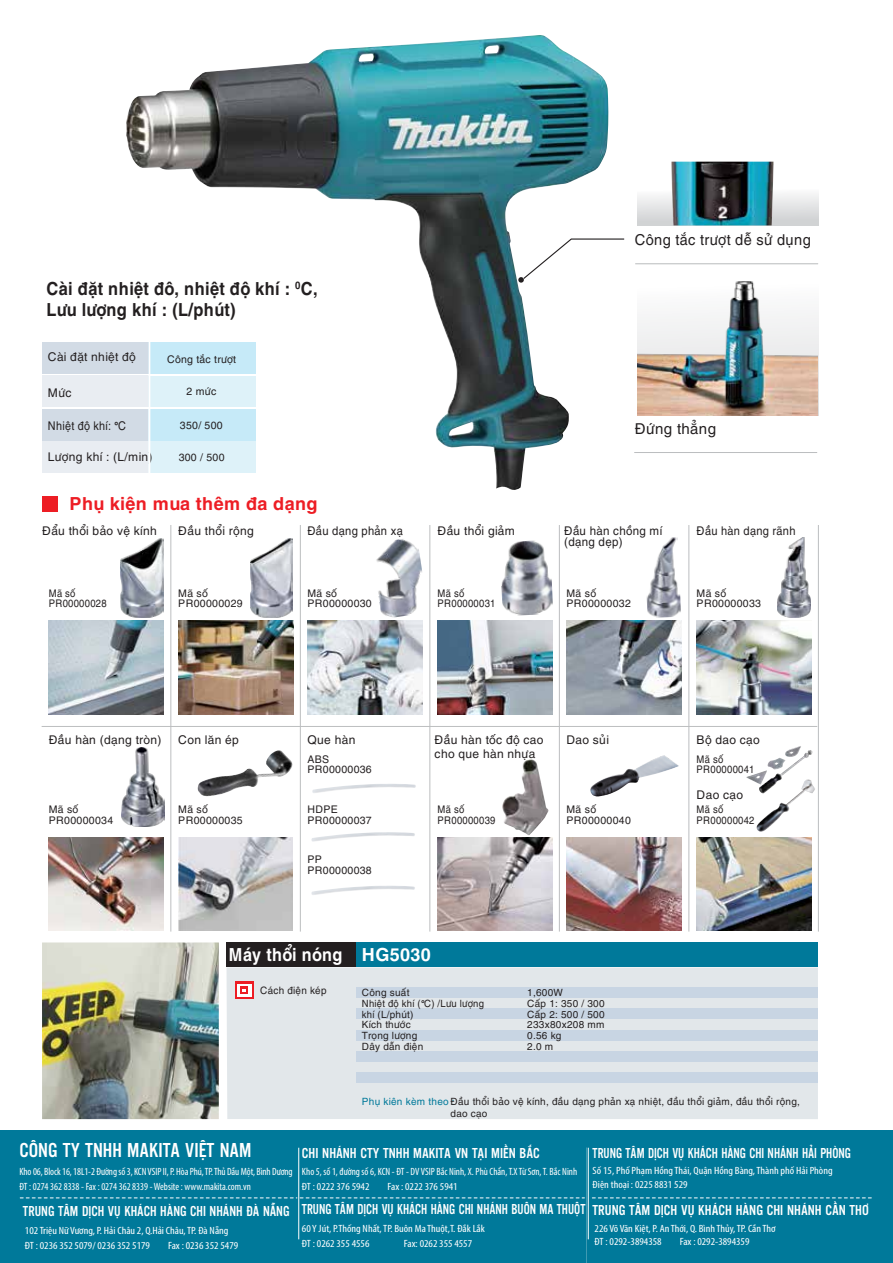
<style>
.page{position:relative;width:893px;height:1263px;background:#fff}
.page>*{position:absolute;margin:0;border:0;box-sizing:border-box;transform-origin:0 0}
.t1{font:21px "UTM Alter Gothic";color:#fff}
.t2{font:700 18px/21px "UTM Helve";color:#231f20;scale:.91 1}
.t3{font:700 18px "UTM Helve";color:#ed1d24}
.t4{font:700 18px "UTM Helve";color:#fff;scale:.9 1}
.t5{font:700 18px "UTM Helve";color:#fff}
.t6{font:15px "UTM Alter Gothic";color:#fff;scale:.96 1}
.t7{font:15px "UTM Alter Gothic";color:#fff}
.t8{font:15px "UTM Alter Gothic";color:#fff;scale:.9 1}
.t9{font:15px "UTM Helve";color:#231f20}
.t10{font:12px/13.5px "UTM Helve";color:#231f20}
.t11{font:12px/10.6px "UTM Helve";color:#231f20;scale:.96 1}
.t12{font:12px "UTM Helve";color:#231f20;scale:.92 1}
.t13{font:12px "UTM Helve";color:#231f20;scale:.9 1}
.t14{font:12px "UTM Helve";color:#231f20;scale:.93 1}
.t15{font:condensed 10.5px/13.5px "Myriad Pro";color:#fff;scale:1.1 1}
.t16{font:condensed 10.5px/15px "Myriad Pro";color:#fff}
.t17{font:10.5px/10.6px "UTM Helve";color:#231f20}
.t18{font:10.5px/10.6px "UTM Helve";color:#231f20;scale:.9 1}
.t19{font:10.2px "UTM Helve";color:#231f20}
.t20{font:10.05px/10.6px "UTM Helve";color:#231f20}
.t21{font:9.9px/12px "UTM Helve";color:#231f20}
.s1{font-family:"Myriad Pro";font-weight:700}
.s2{font-family:"Myriad Pro";font-weight:700;font-style:italic}
.s3{color:#00799a}
</style>
<div class="page">
<div style="left:226px;top:967px;width:592px;height:152px;background:#e2e7ea"></div>
<div style="left:356px;top:987px;width:462px;height:11px;background:#c8d5e3"></div>
<div style="left:356px;top:1008px;width:462px;height:11px;background:#c8d5e3"></div>
<div style="left:356px;top:1030px;width:462px;height:10px;background:#c8d5e3"></div>
<div style="left:356px;top:1051px;width:462px;height:11px;background:#c8d5e3"></div>
<div style="left:356px;top:1072px;width:462px;height:11px;background:#c8d5e3"></div>
<div style="left:226px;top:942px;width:130px;height:25px;background:#231f20"></div>
<div style="left:357px;top:942px;width:461px;height:25px;background:#00799a"></div>
<svg style="left:235px;top:981px;width:19px;height:18px"></svg>
<div style="left:237px;top:984px;width:14px;height:12px;background:#fff"></div>
<svg style="left:240px;top:986px;width:8px;height:8px"></svg>
<div style="left:0;top:1130px;width:893px;height:133px;background:#00799a"></div>
<hr style="left:588px;top:1148px;width:1px;height:91px;background:#fff">
<hr style="left:298px;top:1148px;width:1px;height:91px;background:#fff">
<img style="left:49px;top:621px;width:115px;height:93px">
<div style="left:637px;top:162px;width:181px;height:63px;background:linear-gradient(to bottom,#fff,#d4d6d7)"></div>
<img style="left:671px;top:162px;width:103px;height:63px">
<img style="left:178px;top:621px;width:115px;height:93px">
<img style="left:307px;top:621px;width:115px;height:93px">
<img style="left:437px;top:621px;width:116px;height:93px">
<img style="left:566px;top:621px;width:115px;height:93px">
<img style="left:697px;top:621px;width:115px;height:93px">
<img style="left:49px;top:837px;width:115px;height:94px">
<img style="left:178px;top:837px;width:115px;height:94px">
<img style="left:566px;top:837px;width:115px;height:94px">
<img style="left:437px;top:837px;width:116px;height:94px">
<img style="left:697px;top:837px;width:115px;height:94px">
<img style="left:121px;top:539px;width:42px;height:78px">
<img style="left:250px;top:538px;width:43px;height:79px">
<img style="left:376px;top:539px;width:46px;height:79px">
<img style="left:778px;top:537px;width:32px;height:80px">
<img style="left:501px;top:540px;width:52px;height:76px">
<img style="left:646px;top:537px;width:35px;height:81px">
<img style="left:121px;top:747px;width:43px;height:79px">
<img style="left:197px;top:750px;width:96px;height:47px">
<img style="left:590px;top:755px;width:89px;height:41px">
<img style="left:756px;top:779px;width:59px;height:53px">
<img style="left:759px;top:746px;width:54px;height:48px">
<img style="left:502px;top:759px;width:47px;height:77px">
<img style="left:637px;top:281px;width:181px;height:134px">
<div style="left:42px;top:376px;width:107px;height:31px;background:#e9edf2"></div>
<div style="left:42px;top:343px;width:107px;height:31px;background:#d2dbe5"></div>
<div style="left:42px;top:409px;width:107px;height:31px;background:#d2dbe5"></div>
<div style="left:42px;top:442px;width:107px;height:31px;background:#e9edf2"></div>
<img style="left:42px;top:942px;width:177px;height:177px">
<div style="left:42px;top:496px;width:16px;height:16px;background:#ed1d24"></div>
<hr style="left:42px;top:726px;width:775px;height:1px;background:#bcbec0">
<hr style="left:170px;top:525px;width:1px;height:406px;background:#bcbec0">
<hr style="left:300px;top:525px;width:1px;height:406px;background:#bcbec0">
<hr style="left:429px;top:525px;width:1px;height:406px;background:#bcbec0">
<hr style="left:559px;top:525px;width:1px;height:406px;background:#bcbec0">
<hr style="left:688px;top:525px;width:1px;height:406px;background:#bcbec0">
<hr style="left:818px;top:525px;width:1px;height:406px;background:#bcbec0">
<img style="left:312px;top:784px;width:104px;height:9px">
<img style="left:311px;top:832px;width:104px;height:10px">
<img style="left:311px;top:886px;width:104px;height:9px">
<hr style="left:635px;top:263px;width:183px;height:1px;background:#bcbec0">
<hr style="left:634px;top:452px;width:183px;height:1px;background:#bcbec0">
<svg style="left:609px;top:238px;width:16px;height:2px"></svg>
<img style="left:126px;top:35px;width:483px;height:455px">
<svg style="left:20px;top:1197px;width:564px;height:1px"></svg>
<svg style="left:592px;top:1197px;width:280px;height:1px"></svg>
<h2 class="t2" style="left:46px;top:276px;width:300px">Cài đặt nhiệt đô, nhiệt độ khí : <sup>0</sup>C,<br>Lưu lượng khí : (L/phút)</h2>
<p class="t10" style="left:48px;top:349px;width:90px">Cài đặt nhiệt độ</p>
<p class="t10" style="left:48px;top:384px;width:25px">Mức</p>
<p class="t17" style="left:186px;top:385px;width:32px">2 mức</p>
<p class="t17" style="left:167px;top:352px;width:71px">Công tắc trượt</p>
<p class="t13" style="left:48px;top:416px;width:89px">Nhiệt độ khí: <span class="s1">°</span>C</p>
<p class="t10" style="left:48px;top:449px;width:107px">Lượng khí : (L/min)</p>
<p class="t17" style="left:180px;top:419px;width:45px">350/ 500</p>
<p class="t17" style="left:179px;top:451px;width:48px">300 / 500</p>
<h2 class="t3" style="left:70px;top:488px;width:250px">Phụ kiện mua thêm đa dạng</h2>
<p class="t10" style="left:42px;top:523px;width:117px">Đẩu thổi bảo vệ kính</p>
<p class="t18" style="left:49px;top:586px;width:66px">Mã số<br>PR00000028</p>
<p class="t10" style="left:178px;top:523px;width:77px">Đầu thổi rộng</p>
<p class="t17" style="left:178px;top:586px;width:66px">Mã số<br>PR00000029</p>
<p class="t14" style="left:307px;top:521px;width:104px">Đầu dạng phản xạ</p>
<p class="t17" style="left:307px;top:586px;width:66px">Mã số<br>PR00000030</p>
<p class="t10" style="left:437px;top:523px;width:79px">Đầu thổi giảm</p>
<p class="t18" style="left:437px;top:586px;width:66px">Mã số<br>PR00000031</p>
<h3 class="t9" style="left:635px;top:228px;width:178px">Công tắc trượt dễ sử dụng</h3>
<h3 class="t9" style="left:635px;top:417px;width:83px">Đứng thẳng</h3>
<p class="t11" style="left:564px;top:524px;width:104px">Đầu hàn chồng mí (dạng dẹp)</p>
<p class="t17" style="left:566px;top:586px;width:66px">Mã số<br>PR00000032</p>
<p class="t17" style="left:697px;top:586px;width:66px">Mã số<br>PR00000033</p>
<p class="t12" style="left:697px;top:521px;width:109px">Đầu hàn dạng rãnh</p>
<p class="t10" style="left:49px;top:732px;width:115px">Đầu hàn (dạng tròn)</p>
<p class="t10" style="left:178px;top:732px;width:63px">Con lăn ép</p>
<p class="t17" style="left:49px;top:803px;width:66px">Mã số<br>PR00000034</p>
<p class="t17" style="left:178px;top:803px;width:66px">Mã số<br>PR00000035</p>
<p class="t10" style="left:307px;top:732px;width:50px">Que hàn</p>
<p class="t17" style="left:307px;top:752px;width:66px">ABS<br>PR00000036</p>
<p class="t17" style="left:307px;top:803px;width:66px">HDPE<br>PR00000037</p>
<p class="t17" style="left:307px;top:853px;width:66px">PP<br>PR00000038</p>
<p class="t10" style="left:435px;top:732px;width:111px">Đầu hàn tốc độ cao cho que hàn nhựa</p>
<p class="t18" style="left:437px;top:803px;width:66px">Mã số<br>PR00000039</p>
<p class="t10" style="left:566px;top:732px;width:44px">Dao sủi</p>
<p class="t17" style="left:566px;top:803px;width:66px">Mã số<br>PR00000040</p>
<p class="t10" style="left:697px;top:732px;width:65px">Bộ dao cạo</p>
<p class="t18" style="left:697px;top:752px;width:66px">Mã số<br>PR00000041</p>
<p class="t10" style="left:697px;top:787px;width:48px">Dao cạo</p>
<p class="t18" style="left:697px;top:803px;width:66px">Mã số<br>PR00000042</p>
<h2 class="t4" style="left:229px;top:939px;width:128px">Máy thổi nóng</h2>
<p class="t19" style="left:260px;top:982px;width:68px">Cách điện kép</p>
<h2 class="t5" style="left:362px;top:939px;width:71px">HG5030</h2>
<p class="t20" style="left:362px;top:986px;width:124px">Công suất<br>Nhiệt độ khí (<span class="s2">°</span>C) /Lưu lượng khí (L/phút)<br>Kích thước<br>Trọng lượng<br>Dây dẫn điện</p>
<p class="t20" style="left:527px;top:986px;width:79px">1,600W<br>Cấp 1: 350 / 300<br>Cấp 2: 500 / 500<br>233x80x208 mm<br>0.56 kg<br>2.0 m</p>
<p class="t21" style="left:451px;top:1094px;width:351px;text-indent:-89px"><span class="s3">Phụ kiên kèm theo :</span> Đầu thổi bảo vệ kính, đầu dạng phản xạ nhiệt, đầu thổi giảm, đầu thổi rộng, dao cạo</p>
<h1 class="t1" style="left:19px;top:1136px;width:233px">CÔNG TY TNHH MAKITA VIỆT NAM</h1>
<p class="t16" style="left:19px;top:1164px;width:275px">Kho06, Block16, 18L1-2 Đườngsố3, KCNVSIPII,P. Hòa Phú,TP.Thủ Dầu Một, Bình Dương<br>ĐT : 0274 362 8338 - Fax : 0274 362 8339 -Website : www.makita.com.vn</p>
<h3 class="t7" style="left:302px;top:1143px;width:239px">CHI NHÁNH CTY TNHH MAKITA VN TẠI MIỀN BẮC</h3>
<p class="t16" style="left:302px;top:1163px;width:277px">Kho 5, số 1, đường số 6, KCN - ĐT - DV VSIP Bắc Ninh, X. Phù Chẩn,T.XTừ Sơn,T. Bắc Ninh<br>ĐT : 0222 376 5942</p>
<p class="t15" style="left:388px;top:1179px;width:65px">Fax : 0222 376 5941</p>
<h3 class="t8" style="left:593px;top:1142px;width:288px">TRUNG TÂM DỊCH VỤ KHÁCH HÀNG CHI NHÁNH HẢI PHÒNG</h3>
<p class="t15" style="left:593px;top:1164px;width:220px">Số 15, Phố Phạm HồngThái, Quận Hồng Bàng,Thành phố Hải Phòng<br>Điện thoại : 0225 8831 529</p>
<h3 class="t7" style="left:593px;top:1200px;width:278px">TRUNG TÂM DỊCH VỤ KHÁCH HÀNG CHI NHÁNH CẦN THƠ</h3>
<h3 class="t6" style="left:23px;top:1199px;width:587px">TRUNG TÂM DỊCH VỤ KHÁCH HÀNG CHI NHÁNH ĐÀ NẴNG TRUNG TÂM DỊCH VỤ KHÁCH HÀNG CHI NHÁNH BUÔN MA THUỘT</h3>
<p class="t15" style="left:302px;top:1221px;width:168px;line-height:15px">60Y Jút, P.Thống Nhất,TP. Buôn MaThuột,T. Đắk Lắk<br>ĐT : 0262 355 4556</p>
<p class="t15" style="left:595px;top:1221px;width:166px">226 Võ Văn Kiệt, P. An Thới, Q. Bình Thủy,TP. Cần Thơ<br>ĐT : 0292-3894358</p>
<p class="t15" style="left:25px;top:1223px;width:187px;line-height:15px">102Triệu Nữ Vương, P. Hải Châu 2, Q.Hải Châu,TP. Đà Nẵng<br>ĐT : 0236 352 5079/ 0236 352 5179</p>
<p class="t15" style="left:680px;top:1235px;width:65px">Fax : 0292-3894359</p>
<p class="t15" style="left:404px;top:1237px;width:64px">Fax: 0262 355 4557</p>
<p class="t15" style="left:168px;top:1238px;width:65px">Fax : 0236 352 5479</p>
</div>
